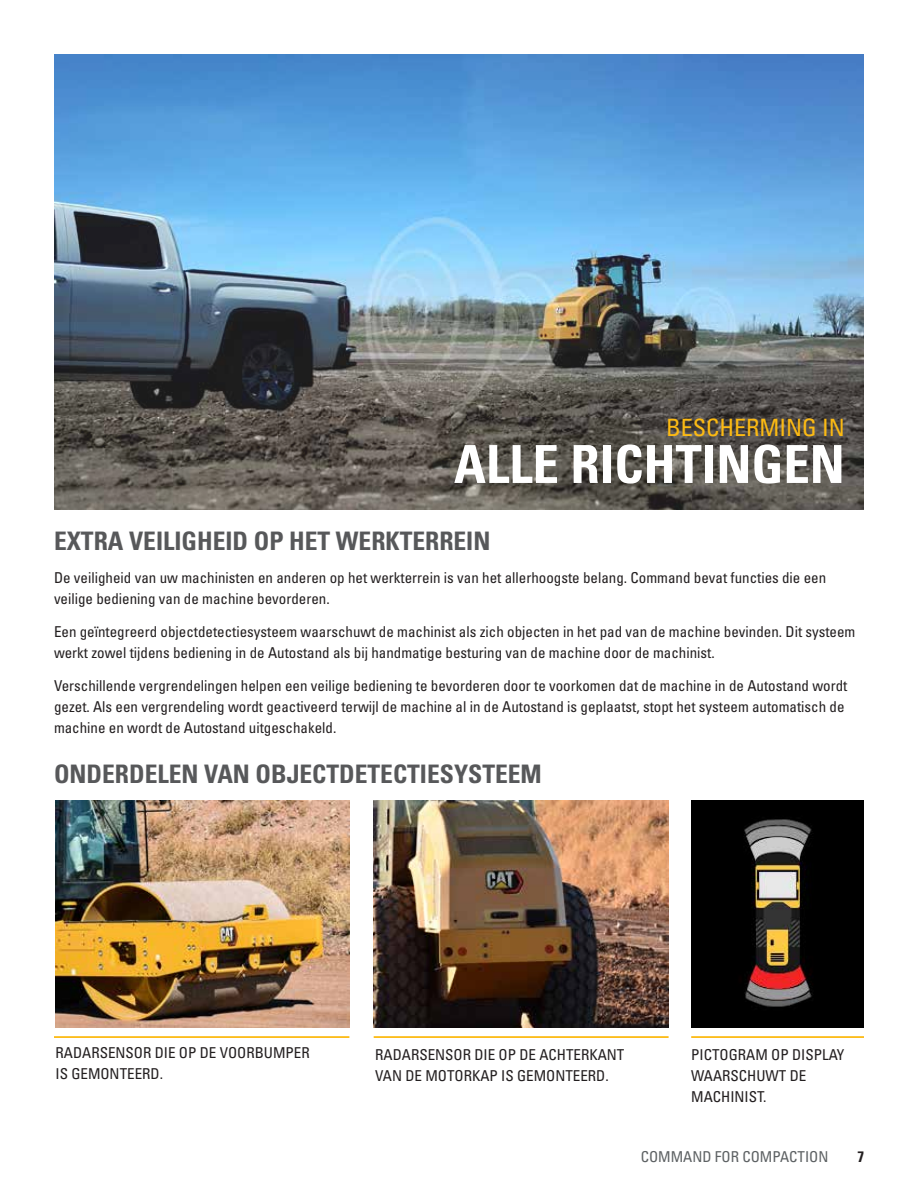
<style>
.page{position:relative;width:918px;height:1188px;background:#fff}
.page>*{position:absolute;margin:0;border:0;box-sizing:border-box;transform-origin:0 0}
.t1{font:700 condensed 52.5px "Univers LT";color:#fff}
.t2{font:700 condensed 25.5px "Univers LT Std";color:#57585a}
.t3{font:condensed 24px "Univers LT";color:#fcba13}
.t4{font:condensed 15px/21px "Univers LT Std";color:#231f20}
.t5{font:condensed 15px "Univers LT Std";color:#5d6163}
.t6{font:700 condensed 15px "Univers LT";color:#231f20}
</style>
<div class="page">
<img style="left:54px;top:54px;width:810px;height:456px">
<hr style="left:374px;top:1036px;width:295px;height:2px;background:#fcba13">
<img style="left:374px;top:801px;width:295px;height:226px">
<hr style="left:54px;top:1036px;width:295px;height:2px;background:#fcba13">
<img style="left:55px;top:801px;width:294px;height:226px">
<img style="left:691px;top:801px;width:173px;height:226px">
<hr style="left:691px;top:1036px;width:173px;height:2px;background:#fcba13">
<h3 class="t3" style="left:666px;top:413px;width:180px">BESCHERMING IN</h3>
<h1 class="t1" style="left:454px;top:432px;width:392px">ALLE RICHTINGEN</h1>
<h2 class="t2" style="left:54px;top:525px;width:438px">EXTRA VEILIGHEID OP HET WERKTERREIN</h2>
<p class="t4" style="left:54px;top:567px;width:774px">De veiligheid van uw machinisten en anderen op het werkterrein is van het allerhoogste belang. Command bevat functies die een veilige bediening van de machine bevorderen.</p>
<p class="t4" style="left:54px;top:621px;width:803px">Een geïntegreerd objectdetectiesysteem waarschuwt de machinist als zich objecten in het pad van de machine bevinden. Dit systeem werkt zowel tijdens bediening in de Autostand als bij handmatige besturing van de machine door de machinist.</p>
<p class="t4" style="left:54px;top:675px;width:795px">Verschillende vergrendelingen helpen een veilige bediening te bevorderen door te voorkomen dat de machine in de Autostand wordt gezet. Als een vergrendeling wordt geactiveerd terwijl de machine al in de Autostand is geplaatst, stopt het systeem automatisch de machine en wordt de Autostand uitgeschakeld.</p>
<h2 class="t2" style="left:54px;top:758px;width:489px">ONDERDELEN VAN OBJECTDETECTIESYSTEEM</h2>
<p class="t4" style="left:56px;top:1042px;width:256px">RADARSENSOR DIE OP DE VOORBUMPER<br>IS GEMONTEERD.</p>
<p class="t4" style="left:691px;top:1044px;width:155px">PICTOGRAM OP DISPLAY<br>WAARSCHUWT DE<br>MACHINIST.</p>
<p class="t4" style="left:375px;top:1044px;width:251px">RADARSENSOR DIE OP DE ACHTERKANT<br>VAN DE MOTORKAP IS GEMONTEERD.</p>
<p class="t5" style="left:641px;top:1147px;width:189px">COMMAND FOR COMPACTION</p>
<p class="t6" style="left:857px;top:1147px;width:8px">7</p>
</div>
